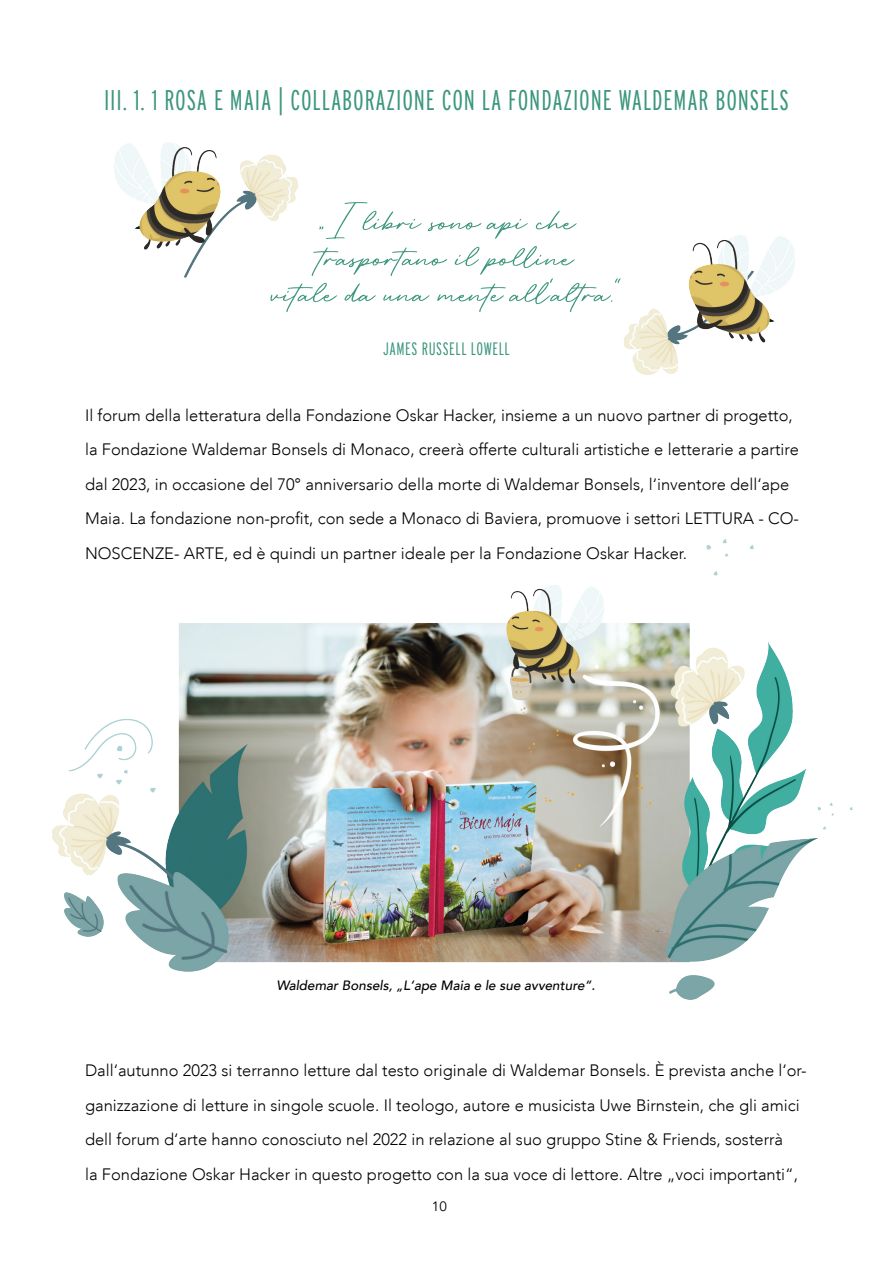
<style>
.page{position:relative;width:893px;height:1263px;background:#fff}
.page>*{position:absolute;margin:0;border:0;box-sizing:border-box;transform-origin:0 0}
.t1{font:54px "Retro Signature";color:#3b967d}
.t2{font:300 28.5px "Interstate Compressed";letter-spacing:.03em;color:#3b967d}
.t3{font:300 18px "Interstate Compressed";letter-spacing:.03em;color:#3b967d}
.t4{font:300 16.5px/34.5px "Avenir LT";color:#000}
.t5{font:italic 500 13.5px "Avenir LT";color:#000}
.t6{font:13.5px "Avenir";color:#000}
</style>
<div class="page">
<img style="left:52px;top:142px;width:800px;height:858px">
<h2 class="t2" style="left:104px;top:84px;width:686px">III. 1. 1 ROSA E MAIA | COLLABORAZIONE CON LA FONDAZIONE WALDEMAR BONSELS</h2>
<h1 class="t1" style="left:318px;top:190px;width:259px">„I libri sono api che</h1>
<h1 class="t1" style="left:320px;top:226px;width:255px">trasportano il polline</h1>
<h1 class="t1" style="left:271px;top:262px;width:352px">vitale da una mente all‘altra.“</h1>
<p class="t3" style="left:383px;top:338px;width:128px">JAMES RUSSELL LOWELL</p>
<p class="t4" style="left:85px;top:398px;width:715px">Il forum della letteratura della Fondazione Oskar Hacker, insieme a un nuovo partner di progetto, la Fondazione Waldemar Bonsels di Monaco, creerà offerte culturali artistiche e letterarie a partire dal 2023, in occasione del 70° anniversario della morte di Waldemar Bonsels, l‘inventore dell‘ape Maia. La fondazione non-profit, con sede a Monaco di Baviera, promuove i settori LETTURA - CO-NOSCENZE- ARTE, ed è quindi un partner ideale per la Fondazione Oskar Hacker.</p>
<p class="t5" style="left:276px;top:977px;width:320px">Waldemar Bonsels, „L‘ape Maia e le sue avventure“.</p>
<p class="t4" style="left:85px;top:1053px;width:723px">Dall‘autunno 2023 si terranno letture dal testo originale di Waldemar Bonsels. È prevista anche l‘or&shy;ganizzazione di letture in singole scuole. Il teologo, autore e musicista Uwe Birnstein, che gli amici dell forum d‘arte hanno conosciuto nel 2022 in relazione al suo gruppo Stine &amp; Friends, sosterrà<br>la Fondazione Oskar Hacker in questo progetto con la sua voce di lettore. Altre „voci importanti“,</p>
<p class="t6" style="left:432px;top:1198px;width:17px">10</p>
</div>
